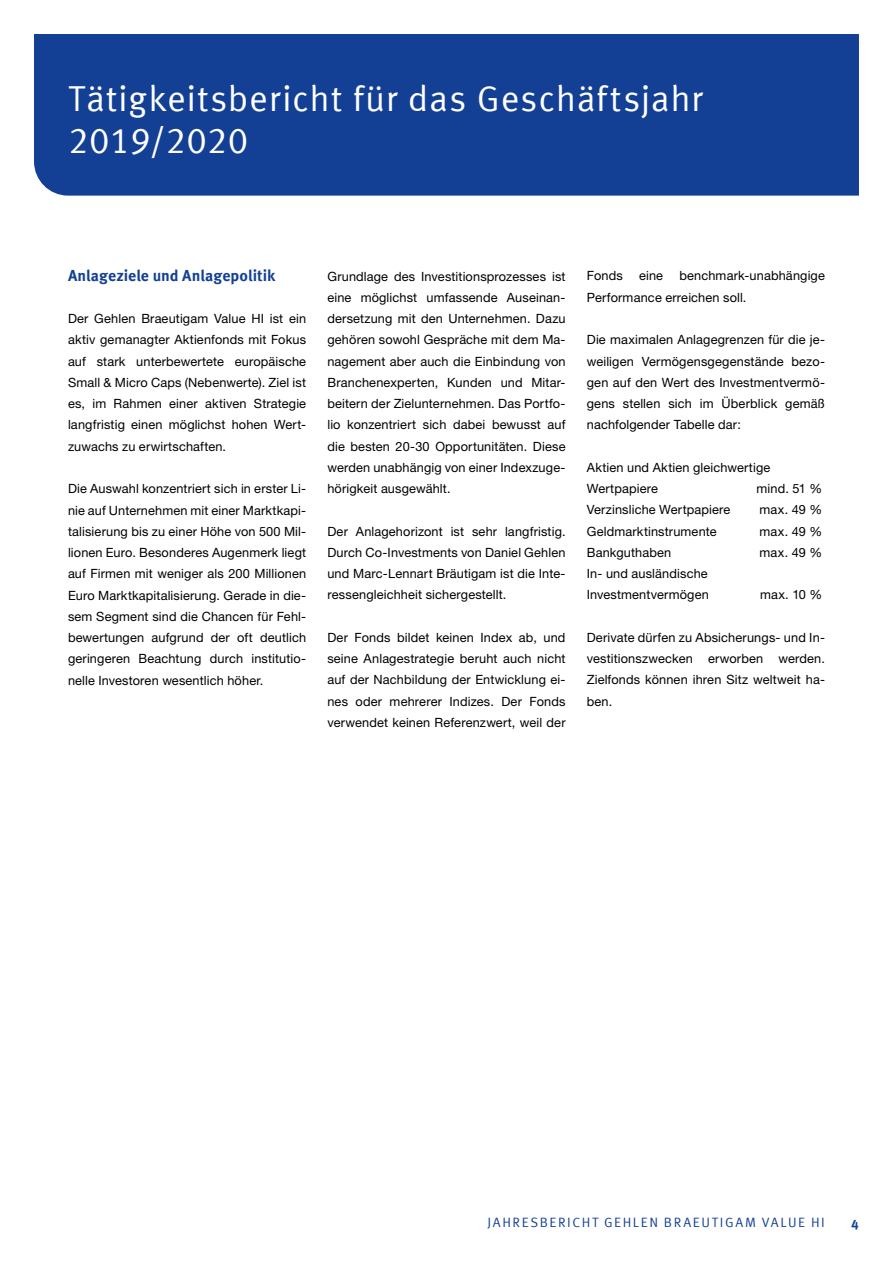
<style>
.page{position:relative;width:893px;height:1263px;background:#fff}
.page>*{position:absolute;margin:0;border:0;box-sizing:border-box;transform-origin:0 0}
.t1{font:36px/42.5px "Meta Offc Pro Norm";letter-spacing:.015em;color:#fff}
.t2{font:700 15.75px "Meta Offc Pro";color:#134094}
.t3{font:13.5px "Meta Offc Pro Norm";letter-spacing:.115em;color:#134094}
.t4{font:700 13.5px "Meta Offc Pro";color:#134094}
.t5{font:12.75px/21.3px "Helvetica Neue LTW1 G";letter-spacing:.01em;color:#000;text-align:justify}
</style>
<div class="page">
<div style="left:34px;top:34px;width:825px;height:162px;background:#134094"></div>
<h1 class="t1" style="left:68px;top:75px;width:636px">Tätigkeitsbericht für das Geschäftsjahr<br>2019/2020</h1>
<p class="t2" style="left:68px;top:263px;width:209px">Anlageziele und Anlagepolitik</p>
<p class="t5" style="left:68px;top:308px;width:240px">Der Gehlen Braeutigam Value HI ist ein aktiv gemanagter Aktienfonds mit Fokus auf stark unterbewertete europäische Small &amp; Micro Caps (Nebenwerte). Ziel ist es, im Rahmen einer aktiven Strategie langfristig einen möglichst hohen Wert&shy;zuwachs zu erwirtschaften.</p>
<p class="t5" style="left:68px;top:478px;width:240px">Die Auswahl konzentriert sich in erster Li&shy;nie auf Unternehmen mit einer Marktkapi&shy;talisierung bis zu einer Höhe von 500 Mil&shy;lionen Euro. Besonderes Augenmerk liegt auf Firmen mit weniger als 200 Millionen Euro Marktkapitalisierung. Gerade in die&shy;sem Segment sind die Chancen für Fehl&shy;bewertungen aufgrund der oft deutlich geringeren Beachtung durch institutio&shy;nelle Investoren wesentlich höher.</p>
<p class="t5" style="left:327px;top:265px;width:240px">Grundlage des Investitionsprozesses ist eine möglichst umfassende Auseinan&shy;dersetzung mit den Unternehmen. Dazu gehören sowohl Gespräche mit dem Ma&shy;nagement aber auch die Einbindung von Branchenexperten, Kunden und Mitar&shy;beitern der Zielunternehmen. Das Portfo&shy;lio konzentriert sich dabei bewusst auf die besten 20-30 Opportunitäten. Diese werden unabhängig von einer Indexzuge&shy;hörigkeit ausgewählt.</p>
<p class="t5" style="left:327px;top:520px;width:240px">Der Anlagehorizont ist sehr langfristig.<br>Durch Co-Investments von Daniel Gehlen und Marc-Lennart Bräutigam ist die Inte&shy;ressengleichheit sichergestellt.</p>
<p class="t5" style="left:327px;top:627px;width:240px">Der Fonds bildet keinen Index ab, und seine Anlagestrategie beruht auch nicht auf der Nachbildung der Entwicklung ei&shy;nes oder mehrerer Indizes. Der Fonds verwendet keinen Referenzwert, weil der</p>
<p class="t5" style="left:587px;top:265px;width:240px;text-indent:93px">benchmark-unabhängige<br>Performance erreichen soll.</p>
<p class="t5" style="left:587px;top:329px;width:240px">Die maximalen Anlagegrenzen für die je&shy;weiligen Vermögensgegenstände bezo&shy;gen auf den Wert des Investmentvermö&shy;gens stellen sich im Überblick gemäß nachfolgender Tabelle dar:</p>
<p class="t5" style="left:587px;top:457px;width:185px">Aktien und Aktien gleichwertige<br>Wertpapiere</p>
<p class="t5" style="left:587px;top:265px;width:38px">Fonds</p>
<p class="t5" style="left:639px;top:265px;width:26px">eine</p>
<p class="t5" style="left:757px;top:478px;width:67px">mind. 51 %</p>
<p class="t5" style="left:587px;top:499px;width:145px">Verzinsliche Wertpapiere</p>
<p class="t5" style="left:760px;top:499px;width:64px">max. 49 %</p>
<p class="t5" style="left:587px;top:520px;width:131px">Geldmarktinstrumente</p>
<p class="t5" style="left:760px;top:520px;width:64px">max. 49 %</p>
<p class="t5" style="left:587px;top:542px;width:86px">Bankguthaben</p>
<p class="t5" style="left:760px;top:542px;width:64px">max. 49 %</p>
<p class="t5" style="left:587px;top:563px;width:124px">In- und ausländische<br>Investmentvermögen</p>
<p class="t5" style="left:760px;top:584px;width:64px">max. 10 %</p>
<p class="t5" style="left:587px;top:627px;width:240px">Derivate dürfen zu Absicherungs- und In&shy;vestitionszwecken erworben werden.<br>Zielfonds können ihren Sitz weltweit ha&shy;ben.</p>
<p class="t3" style="left:487px;top:1211px;width:196px">JAHRESBERICHT Geh len Brae</p>
<p class="t3" style="left:701px;top:1211px;width:19px">utiga</p>
<p class="t3" style="left:745px;top:1211px;width:81px">m Value HI</p>
<p class="t4" style="left:851px;top:1214px;width:9px">4</p>
</div>
